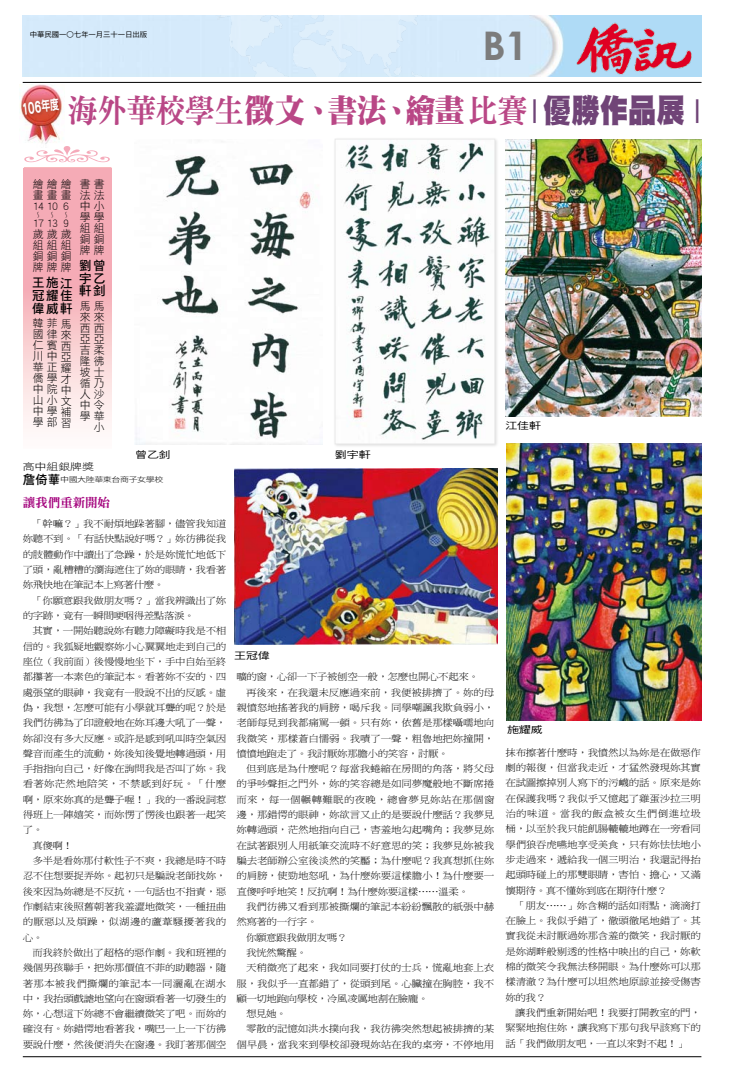
<style>
.page{position:relative;width:738px;height:1078px;background:#fff}
.page>*{position:absolute;margin:0;border:0;box-sizing:border-box;transform-origin:0 0}
.t1{font:40.1px "Woodtype Ornaments Std";color:#f5aaba;scale:2.13 1}
.t2{font:700 39.4px "Century Gothic";color:#7c7c7c}
.t3{font:32.5px "DF Ming Std W9";letter-spacing:-.025em;color:#b94786;scale:.92 1}
.t4{font:17.6px "DF Hei Std W9";color:#fff;scale:.66 1}
.t5{font:12.8px/12.7px "DF Hei Std W7";color:#000;text-align:justify}
.t6{font:12.6px "DF Ming Std W9";letter-spacing:-.01em;color:#a3007c}
.t7{font:11.1px/11px "DF Hei Std W3";letter-spacing:-.01em;color:#000;text-align:justify}
.t8{font:9.6px "DF Hei Std W5";letter-spacing:-.01em;color:#000;scale:1.25 1}
.t9{font:9.6px "DF Hei Std W3";letter-spacing:-.01em;color:#000;scale:1.25 1}
.t10{font:9.4px/15.3px "DF Ming Std W3";letter-spacing:-.03em;color:#000;text-align:justify;scale:1.11 1}
.t11{font:9.4px "DF Ming Std W3";letter-spacing:.02em;color:#000;scale:1.11 1}
.t12{font:9.4px "DF Ming Std W3";letter-spacing:.025em;color:#000;scale:1.11 1}
.t13{font:7.2px "DF Hei Std W5";letter-spacing:-.01em;color:#000}
.t14{font:7.2px "DF Hei Std W3";letter-spacing:-.05em;color:#000;scale:1.25 1}
.t15{font:6.4px "DF Hei Std W3";color:#000;scale:1.17 1}
.s1{font-family:"DF Ming Std W12"}
.s2{font-family:"DF Hei Std W7";font-size:35.2px;color:#704477}
.s3{font-family:"DF Hei Std W12";font-size:32.7px;color:#704477}
.s4{font-size:13.9px}
.s5{font-family:"DF Hei Std W7";font-size:12.6px}
</style>
<div class="page">
<img style="left:23px;top:16px;width:677px;height:60px">
<hr style="left:23px;top:1056px;width:677px;height:1px;background:#000">
<img style="left:215px;top:16px;width:219px;height:61px">
<hr style="left:23px;top:82px;width:678px;height:1px;background:#000">
<img style="left:572px;top:18px;width:123px;height:59px">
<hr style="left:24px;top:167px;width:87px;height:1px;background:#f6b0b4">
<svg style="left:24px;top:168px;width:87px;height:255px;background:#f7c0c7"></svg>
<img style="left:20px;top:85px;width:40px;height:59px">
<div style="left:21px;top:95px;width:42px;height:23px;background:#000;opacity:.25"></div>
<img style="left:505px;top:139px;width:195px;height:277px">
<img style="left:506px;top:444px;width:194px;height:276px">
<img style="left:135px;top:156px;width:178px;height:288px">
<div style="left:332px;top:136px;width:167px;height:313px;background:#f2f2f2"></div>
<img style="left:337px;top:141px;width:155px;height:301px">
<div style="left:335px;top:139px;width:159px;height:305px;border:1px solid #ebebeb"></div>
<img style="left:234px;top:468px;width:263px;height:176px">
<p class="t13" style="left:30px;top:31px;width:119px">中華民國一○七年一月三十一日出版</p>
<h2 class="t2" style="left:482px;top:16px;width:47px">B1</h2>
<h3 class="t3" style="left:68px;top:93px;width:688px">海外華校學生<span class="s1">徵文、書法、繪畫</span>比賽 <span class="s2">|</span> <span class="s3">優勝作品展</span> <span class="s2">|</span></h3>
<h3 class="t4" style="left:20px;top:99px;width:59px;rotate:-7deg">106<span class="s4">年度</span></h3>
<h1 class="t1" style="left:24px;top:132px;width:42px">•</h1>
<p class="t7" style="left:80px;top:178px;width:26px">書書法法中小學學組組銅銅牌牌</p>
<h3 class="t5" style="left:79px;top:259px;width:27px">劉曾宇乙軒釗</h3>
<p class="t7" style="left:80px;top:300px;width:26px;text-align:right">馬馬來來西西亞亞吉柔隆彿坡士循乃人沙中令學華小</p>
<p class="t7" style="left:33px;top:178px;width:40px;text-align:right">繪繪繪畫畫畫<br>6</p>
<p class="t15" style="left:62px;top:211px;width:5px">～</p>
<p class="t7" style="left:33px;top:218px;width:40px;text-align:left;text-indent:30px">9歲歲歲組組組銅銅銅牌牌牌</p>
<h3 class="t5" style="left:32px;top:276px;width:42px">王施江冠耀佳偉威軒</h3>
<p class="t7" style="left:33px;top:318px;width:40px">韓菲馬國律來仁賓西川中亞華正耀僑學才中院中山小文中學補學部習</p>
<p class="t7" style="left:32px;top:200px;width:27px">14 10</p>
<p class="t15" style="left:48px;top:211px;width:5px">～</p>
<p class="t7" style="left:32px;top:218px;width:27px">17 13</p>
<p class="t15" style="left:34px;top:211px;width:5px">～</p>
<p class="t8" style="left:135px;top:449px;width:30px">曾乙釗</p>
<p class="t8" style="left:334px;top:449px;width:30px">劉宇軒</p>
<p class="t9" style="left:23px;top:461px;width:59px">高中組銀牌獎</p>
<p class="t14" style="left:23px;top:475px;width:114px"><span class="s5">詹倚華</span>中國大陸華東台商子女學校</p>
<h3 class="t6" style="left:23px;top:496px;width:89px">讓我們重新開始</h3>
<p class="t10" style="left:23px;top:516px;width:185px;text-indent:10px">「幹嘛？」我不耐煩地跺著腳，儘管我知道妳聽不到。「有話快點說好嗎？」妳彷彿從我的肢體動作中讀出了急躁，於是妳慌忙地低下了頭，亂糟糟的瀏海遮住了妳的眼睛，我看著妳飛快地在筆記本上寫著什麼。</p>
<p class="t10" style="left:23px;top:592px;width:185px;text-indent:10px">「你願意跟我做朋友嗎？」當我辨識出了妳的字跡，竟有一瞬間哽咽得差點落淚。</p>
<p class="t10" style="left:32px;top:623px;width:176px">其實，一開始聽說妳有聽力障礙時我是不相</p>
<p class="t10" style="left:23px;top:638px;width:185px">信的。我狐疑地觀察妳小心翼翼地走到自己的</p>
<p class="t10" style="left:23px;top:653px;width:185px">座位（我前面）後慢慢地坐下，手中自始至終</p>
<p class="t10" style="left:23px;top:669px;width:185px">都攥著一本素色的筆記本。看著妳不安的、四</p>
<p class="t10" style="left:23px;top:684px;width:185px">處張望的眼神，我竟有一股說不出的反感。虛</p>
<p class="t10" style="left:23px;top:699px;width:185px">偽，我想，怎麼可能有小學就耳聾的呢？於是</p>
<p class="t10" style="left:23px;top:714px;width:185px">我們彷彿為了印證般地在妳耳邊大吼了一聲，</p>
<p class="t10" style="left:23px;top:730px;width:185px">妳卻沒有多大反應。或許是感到吼叫時空氣因</p>
<p class="t10" style="left:23px;top:745px;width:185px">聲音而產生的流動，妳後知後覺地轉過頭，用</p>
<p class="t10" style="left:23px;top:760px;width:185px">手指指向自己，好像在詢問我是否叫了妳。我</p>
<p class="t11" style="left:23px;top:778px;width:185px">看著妳茫然地陪笑，不禁感到好玩。「什麼</p>
<p class="t10" style="left:23px;top:791px;width:185px">啊，原來妳真的是聾子喔！」我的一番說詞惹</p>
<p class="t10" style="left:23px;top:806px;width:185px">得班上一陣嬉笑，而妳愣了愣後也跟著一起笑</p>
<p class="t10" style="left:23px;top:822px;width:20px">了。</p>
<p class="t10" style="left:32px;top:837px;width:38px">真傻啊！</p>
<p class="t10" style="left:32px;top:852px;width:176px">多半是看妳那付軟性子不爽，我總是時不時</p>
<p class="t10" style="left:23px;top:867px;width:185px">忍不住想要捉弄妳。起初只是騙說老師找妳，</p>
<p class="t10" style="left:23px;top:883px;width:185px">後來因為妳總是不反抗，一句話也不指責，惡</p>
<p class="t10" style="left:23px;top:898px;width:185px">作劇結束後照舊朝著我羞澀地微笑，一種扭曲</p>
<p class="t11" style="left:23px;top:916px;width:185px">的厭惡以及煩躁，似湖邊的蘆葦騷擾著我的</p>
<p class="t10" style="left:23px;top:929px;width:20px">心。</p>
<p class="t10" style="left:32px;top:944px;width:176px">而我終於做出了超格的惡作劇。我和班裡的</p>
<p class="t10" style="left:23px;top:959px;width:185px">幾個男孩聯手，把妳那價值不菲的助聽器，隨</p>
<p class="t11" style="left:23px;top:977px;width:185px">著那本被我們撕爛的筆記本一同灑亂在湖水</p>
<p class="t10" style="left:23px;top:990px;width:185px">中，我抬頭戲謔地望向在窗頭看著一切發生的</p>
<p class="t10" style="left:23px;top:1005px;width:185px">妳，心想這下妳總不會繼續微笑了吧。而妳的</p>
<p class="t10" style="left:23px;top:1020px;width:185px">確沒有。妳錯愕地看著我，嘴巴一上一下彷彿</p>
<p class="t10" style="left:23px;top:1036px;width:185px">要說什麼，然後便消失在窗邊。我盯著那個空</p>
<p class="t8" style="left:234px;top:650px;width:30px">王冠偉</p>
<p class="t10" style="left:236px;top:669px;width:220px">曠的窗，心卻一下子被刨空一般，怎麼也開心不起來。</p>
<p class="t10" style="left:246px;top:684px;width:225px">再後來，在我還未反應過來前，我便被排擠了。妳的母</p>
<p class="t10" style="left:236px;top:699px;width:234px">親憤怒地搖著我的肩膀，喝斥我。同學嘲諷我欺負弱小，</p>
<p class="t10" style="left:236px;top:714px;width:234px">老師每見到我都痛罵一頓。只有妳，依舊是那樣囁嚅地向</p>
<p class="t10" style="left:236px;top:730px;width:234px">我微笑，那樣蒼白懦弱。我嘖了一聲，粗魯地把妳撞開，</p>
<p class="t10" style="left:236px;top:745px;width:193px">憤憤地跑走了。我討厭妳那膽小的笑容，討厭。</p>
<p class="t10" style="left:246px;top:760px;width:225px">但到底是為什麼呢？每當我蜷縮在房間的角落，將父母</p>
<p class="t10" style="left:236px;top:776px;width:234px">的爭吵聲拒之門外，妳的笑容總是如同夢魔般地不斷席捲</p>
<p class="t12" style="left:236px;top:794px;width:234px">而來，每一個輾轉難眠的夜晚，總會夢見妳站在那個窗</p>
<p class="t10" style="left:236px;top:806px;width:234px">邊，那錯愕的眼神，妳欲言又止的是要說什麼話？我夢見</p>
<p class="t10" style="left:236px;top:822px;width:234px">妳轉過頭，茫然地指向自己，害羞地勾起嘴角；我夢見妳</p>
<p class="t10" style="left:236px;top:837px;width:234px">在試著跟別人用紙筆交流時不好意思的笑；我夢見妳被我</p>
<p class="t10" style="left:236px;top:852px;width:234px">騙去老師辦公室後淡然的笑靨；為什麼呢？我真想抓住妳</p>
<p class="t10" style="left:236px;top:867px;width:234px">的肩膀，使勁地怒吼，為什麼妳要這樣膽小！為什麼要一</p>
<p class="t10" style="left:236px;top:883px;width:211px">直傻呼呼地笑！反抗啊！為什麼妳要這樣……溫柔。</p>
<p class="t10" style="left:246px;top:898px;width:225px">我們彷彿又看到那被撕爛的筆記本紛紛飄散的紙張中赫</p>
<p class="t10" style="left:236px;top:913px;width:75px">然寫著的一行字。</p>
<p class="t10" style="left:246px;top:929px;width:93px">你願意跟我做朋友嗎？</p>
<p class="t10" style="left:246px;top:944px;width:56px">我恍然驚醒。</p>
<p class="t10" style="left:246px;top:959px;width:225px">天稍微亮了起來，我如同要打仗的士兵，慌亂地套上衣</p>
<p class="t10" style="left:236px;top:975px;width:234px">服，我似乎一直都錯了，從頭到尾。心臟撞在胸腔，我不</p>
<p class="t10" style="left:236px;top:990px;width:174px">顧一切地跑向學校，冷風凌厲地割在臉龐。</p>
<p class="t10" style="left:246px;top:1005px;width:38px">想見她。</p>
<p class="t10" style="left:246px;top:1020px;width:225px">零散的記憶如洪水撲向我，我彷彿突然想起被排擠的某</p>
<p class="t10" style="left:236px;top:1036px;width:234px">個早晨，當我來到學校卻發現妳站在我的桌旁，不停地用</p>
<p class="t8" style="left:505px;top:420px;width:30px">江佳軒</p>
<p class="t8" style="left:506px;top:724px;width:30px">施耀威</p>
<p class="t10" style="left:505px;top:744px;width:178px">抹布擦著什麼時，我憤然以為妳是在做惡作劇的報復，但當我走近，才猛然發現妳其實在試圖擦掉別人寫下的污衊的話。原來是妳在保護我嗎？我似乎又憶起了雞蛋沙拉三明治的味道。當我的飯盒被女生們倒進垃圾桶，以至於我只能飢腸轆轆地蹲在一旁看同學們狼吞虎嚥地享受美食，只有妳怯怯地小步走過來，遞給我一個三明治，我還記得抬起頭時碰上的那雙眼睛，害怕、擔心，又滿懷期待。真不懂妳到底在期待什麼？</p>
<p class="t10" style="left:505px;top:897px;width:178px;text-indent:10px">「朋友……」妳含糊的話如雨點，滴滴打在臉上。我似乎錯了，徹頭徹尾地錯了。其實我從未討厭過妳那含羞的微笑，我討厭的是妳湖畔般剔透的性格中映出的自己，妳軟棉的微笑令我無法移開眼。為什麼妳可以那樣清澈？為什麼可以坦然地原諒並接受傷害妳的我？</p>
<p class="t10" style="left:505px;top:1004px;width:178px;text-indent:10px">讓我們重新開始吧！我要打開教室的門，緊緊地抱住妳，讓我寫下那句我早該寫下的話「我們做朋友吧，一直以來對不起！」</p>
</div>
